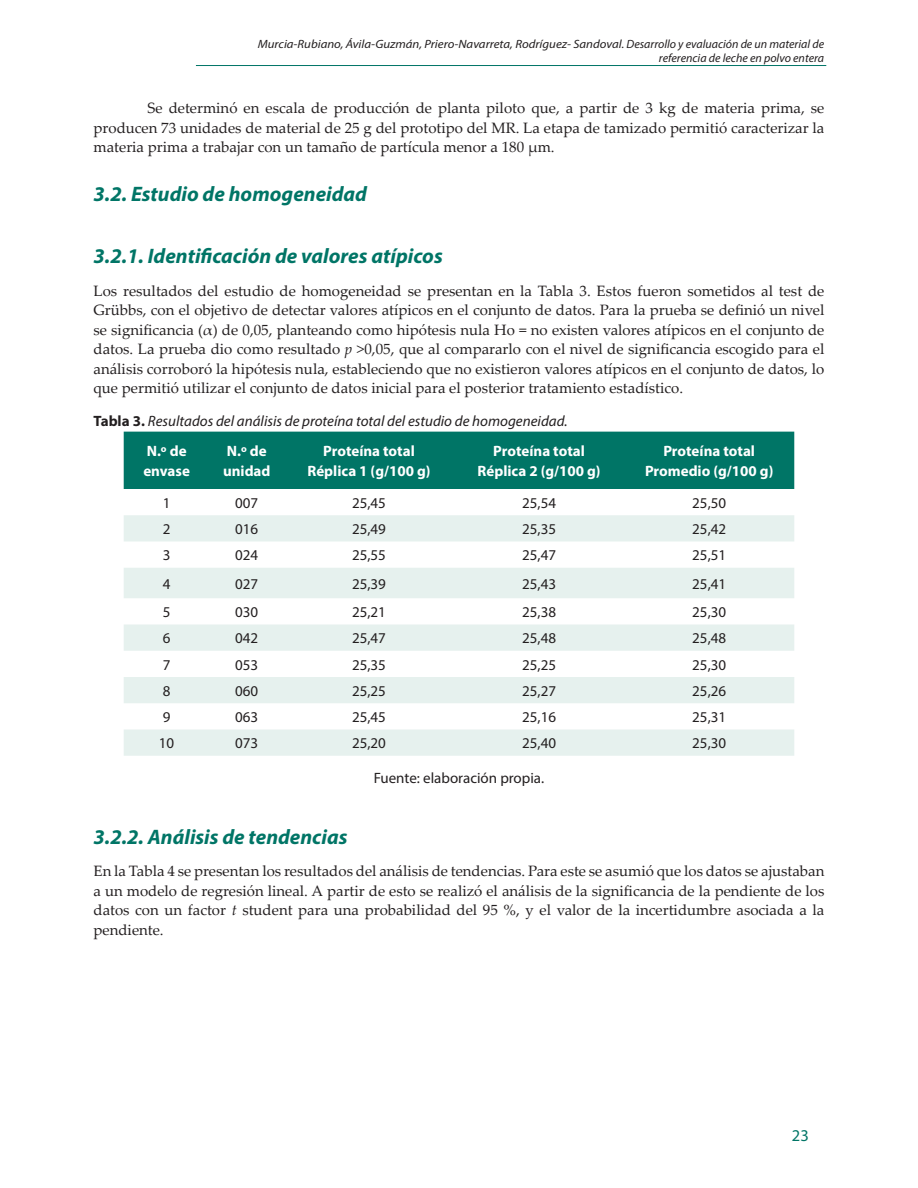
<style>
.page{position:relative;width:918px;height:1188px;background:#fff}
.page>*{position:absolute;margin:0;border:0;box-sizing:border-box;transform-origin:0 0}
.Subtitulo3{font:italic 700 21px "Myriad Pro";color:#007566}
.t1{font:16.5px "Myriad Pro";color:#007566}
.TEXTO{font:15px/19.5px "Palatino Linotype";color:#231f20;text-align:justify}
.textotablasdentro{font:15px "Myriad Pro";color:#231f20}
.textoBLANCO{font:700 15px/19.5px "Myriad Pro";color:#fff}
.Tabla{font:italic 15px "Myriad Pro";color:#231f20}
.t2{font:italic 12px/13.5px "Myriad Pro";color:#231f20;text-align:right;scale:1.07 1}
.s1{font-style:italic}
.s2{font-weight:700;font-style:normal}
</style>
<div class="page">
<hr style="left:196px;top:65px;width:630px;height:1px;background:#007566">
<div style="left:124px;top:432px;width:670px;height:57px;background:#007566"></div>
<svg style="left:124px;top:515px;width:670px;height:241px;fill:#e6f1ee"></svg>
<p class="t2" style="left:258px;top:37px;width:531px">Murcia-Rubiano, Ávila-Guzmán, Priero-Navarreta, Rodríguez- Sandoval. Desarrollo y evaluación de un material de referencia de leche en polvo entera</p>
<p class="TEXTO" style="left:94px;top:98px;width:732px;text-indent:54px">Se determinó en escala de producción de planta piloto que, a partir de 3 kg de materia prima, se producen 73 unidades de material de 25 g del prototipo del MR. La etapa de tamizado permitió caracterizar la materia prima a trabajar con un tamaño de partícula menor a 180 µm.</p>
<p class="Subtitulo3" style="left:94px;top:181px;width:275px">3.2. Estudio de homogeneidad</p>
<p class="Subtitulo3" style="left:94px;top:243px;width:351px">3.2.1. Identificación de valores atípicos</p>
<p class="TEXTO" style="left:94px;top:280px;width:732px">Los resultados del estudio de homogeneidad se presentan en la Tabla 3. Estos fueron sometidos al test de Grübbs, con el objetivo de detectar valores atípicos en el conjunto de datos. Para la prueba se definió un nivel se significancia (α) de 0,05, planteando como hipótesis nula Ho = no existen valores atípicos en el conjunto de datos. La prueba dio como resultado <span class="s1">p</span> &gt;0,05, que al compararlo con el nivel de significancia escogido para el análisis corroboró la hipótesis nula, estableciendo que no existieron valores atípicos en el conjunto de datos, lo que permitió utilizar el conjunto de datos inicial para el posterior tratamiento estadístico.</p>
<p class="Tabla" style="left:94px;top:411px;width:475px"><span class="s2">Tabla 3.</span> Resultados del análisis de proteína total del estudio de homogeneidad.</p>
<p class="textoBLANCO" style="left:143px;top:441px;width:48px">N.º de envase</p>
<p class="textoBLANCO" style="left:223px;top:441px;width:49px">N.º de unidad</p>
<p class="textoBLANCO" style="left:323px;top:441px;width:93px">Proteína total</p>
<p class="textoBLANCO" style="left:493px;top:441px;width:93px">Proteína total</p>
<p class="textoBLANCO" style="left:478px;top:460px;width:125px">Réplica 2 (g/100 g)</p>
<p class="textoBLANCO" style="left:663px;top:441px;width:93px">Proteína total</p>
<p class="textoBLANCO" style="left:645px;top:460px;width:130px">Promedio (g/100 g)</p>
<p class="textoBLANCO" style="left:307px;top:460px;width:125px">Réplica 1 (g/100 g)</p>
<p class="textotablasdentro" style="left:163px;top:493px;width:9px">1</p>
<p class="textotablasdentro" style="left:235px;top:493px;width:25px">007</p>
<p class="textotablasdentro" style="left:352px;top:493px;width:35px">25,45</p>
<p class="textotablasdentro" style="left:522px;top:493px;width:35px">25,54</p>
<p class="textotablasdentro" style="left:692px;top:493px;width:35px">25,50</p>
<p class="textotablasdentro" style="left:163px;top:520px;width:9px">2</p>
<p class="textotablasdentro" style="left:235px;top:520px;width:25px">016</p>
<p class="textotablasdentro" style="left:352px;top:520px;width:35px">25,49</p>
<p class="textotablasdentro" style="left:522px;top:520px;width:35px">25,35</p>
<p class="textotablasdentro" style="left:692px;top:520px;width:35px">25,42</p>
<p class="textotablasdentro" style="left:163px;top:546px;width:9px">3</p>
<p class="textotablasdentro" style="left:235px;top:546px;width:25px">024</p>
<p class="textotablasdentro" style="left:352px;top:546px;width:35px">25,55</p>
<p class="textotablasdentro" style="left:522px;top:546px;width:35px">25,47</p>
<p class="textotablasdentro" style="left:692px;top:546px;width:35px">25,51</p>
<p class="textotablasdentro" style="left:163px;top:574px;width:9px">4</p>
<p class="textotablasdentro" style="left:235px;top:574px;width:25px">027</p>
<p class="textotablasdentro" style="left:352px;top:574px;width:35px">25,39</p>
<p class="textotablasdentro" style="left:522px;top:574px;width:35px">25,43</p>
<p class="textotablasdentro" style="left:692px;top:574px;width:35px">25,41</p>
<p class="textotablasdentro" style="left:163px;top:603px;width:9px">5</p>
<p class="textotablasdentro" style="left:235px;top:603px;width:25px">030</p>
<p class="textotablasdentro" style="left:352px;top:603px;width:35px">25,21</p>
<p class="textotablasdentro" style="left:522px;top:603px;width:35px">25,38</p>
<p class="textotablasdentro" style="left:692px;top:603px;width:35px">25,30</p>
<p class="textotablasdentro" style="left:163px;top:629px;width:9px">6</p>
<p class="textotablasdentro" style="left:235px;top:629px;width:25px">042</p>
<p class="textotablasdentro" style="left:352px;top:629px;width:35px">25,47</p>
<p class="textotablasdentro" style="left:522px;top:629px;width:35px">25,48</p>
<p class="textotablasdentro" style="left:692px;top:629px;width:35px">25,48</p>
<p class="textotablasdentro" style="left:163px;top:655px;width:9px">7</p>
<p class="textotablasdentro" style="left:235px;top:655px;width:25px">053</p>
<p class="textotablasdentro" style="left:352px;top:655px;width:35px">25,35</p>
<p class="textotablasdentro" style="left:522px;top:655px;width:35px">25,25</p>
<p class="textotablasdentro" style="left:692px;top:655px;width:35px">25,30</p>
<p class="textotablasdentro" style="left:163px;top:681px;width:9px">8</p>
<p class="textotablasdentro" style="left:235px;top:681px;width:25px">060</p>
<p class="textotablasdentro" style="left:352px;top:681px;width:35px">25,25</p>
<p class="textotablasdentro" style="left:522px;top:681px;width:35px">25,27</p>
<p class="textotablasdentro" style="left:692px;top:681px;width:35px">25,26</p>
<p class="textotablasdentro" style="left:163px;top:708px;width:9px">9</p>
<p class="textotablasdentro" style="left:235px;top:708px;width:25px">063</p>
<p class="textotablasdentro" style="left:352px;top:708px;width:35px">25,45</p>
<p class="textotablasdentro" style="left:522px;top:708px;width:35px">25,16</p>
<p class="textotablasdentro" style="left:692px;top:708px;width:35px">25,31</p>
<p class="textotablasdentro" style="left:159px;top:734px;width:17px">10</p>
<p class="textotablasdentro" style="left:235px;top:734px;width:25px">073</p>
<p class="textotablasdentro" style="left:352px;top:734px;width:35px">25,20</p>
<p class="textotablasdentro" style="left:522px;top:734px;width:35px">25,40</p>
<p class="textotablasdentro" style="left:692px;top:734px;width:35px">25,30</p>
<p class="textotablasdentro" style="left:374px;top:768px;width:172px">Fuente: elaboración propia.</p>
<p class="Subtitulo3" style="left:94px;top:823px;width:255px">3.2.2. Análisis de tendencias</p>
<p class="TEXTO" style="left:94px;top:861px;width:732px">En la Tabla 4 se presentan los resultados del análisis de tendencias. Para este se asumió que los datos se ajustaban a un modelo de regresión lineal. A partir de esto se realizó el análisis de la significancia de la pendiente de los datos con un factor <span class="s1">t</span> student para una probabilidad del 95 %, y el valor de la incertidumbre asociada a la pendiente.</p>
<p class="t1" style="left:792px;top:1125px;width:18px">23</p>
</div>
